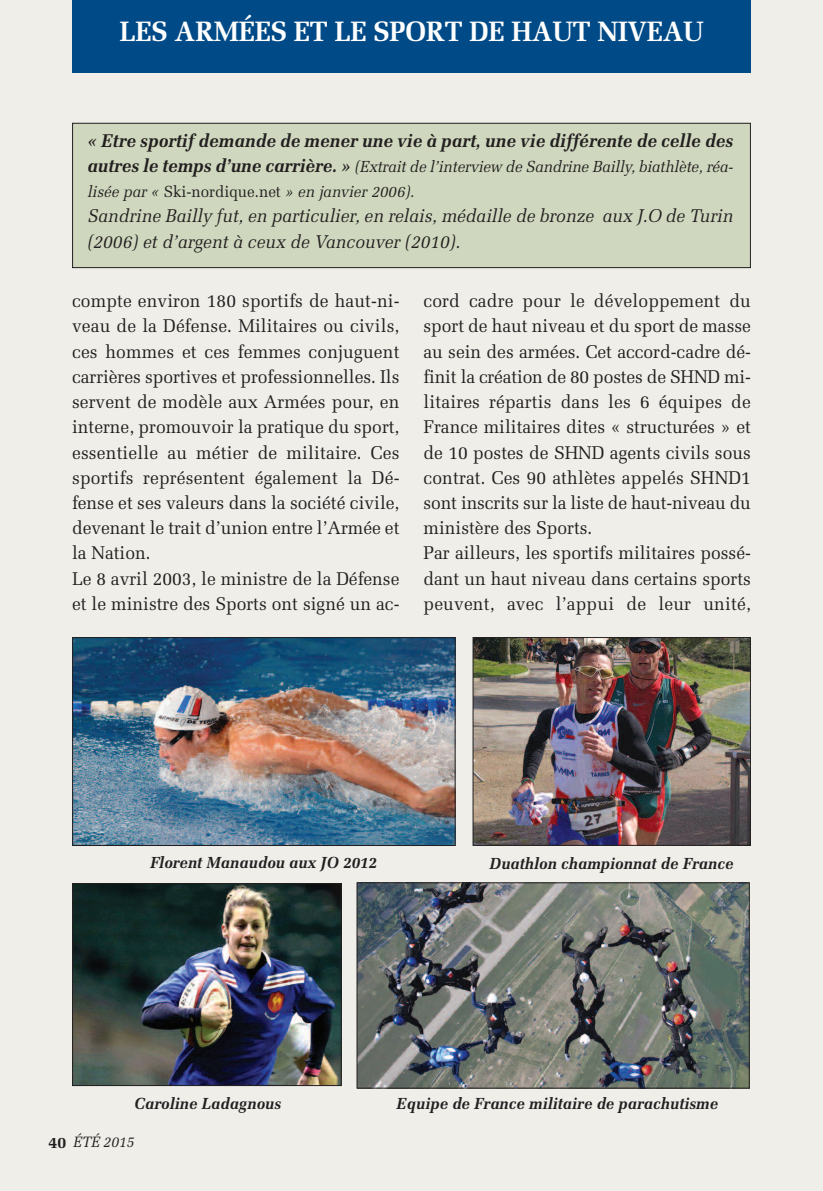
<style>
.page{position:relative;width:823px;height:1191px;background:#fff}
.page>*{position:absolute;margin:0;border:0;box-sizing:border-box;transform-origin:0 0}
.t1{font:700 28px "Melior";letter-spacing:-.01em;color:#fff;scale:.95 1}
.t2{font:18.4px/25.2px "Melior";color:#231f20;scale:.95 1}
.t3{font:italic 18.4px/25.2px "Melior";color:#231f20;scale:.95 1}
.t4{font:italic 700 18.4px "Melior";color:#231f20;scale:.95 1}
.t5{font:italic 16px/25.2px "Melior";letter-spacing:-.01em;color:#231f20;scale:.95 1}
.t6{font:italic 700 16px "Melior";color:#231f20;scale:.95 1}
.t7{font:italic 15px "Melior";letter-spacing:-.015em;color:#231f20;scale:.95 1}
.s1{font-weight:700;font-size:18.4px}
.s2{font-style:normal}
.s3{font-weight:700;font-style:normal;font-size:16px}
</style>
<div class="page">
<div style="left:0;top:0;width:822px;height:1191px;background:#efeee9"></div>
<div style="left:72px;top:0;width:678px;height:72px;background:#004b87"></div>
<div style="left:72px;top:123px;width:678px;height:145px;background:#cfd8be"></div>
<div style="left:72px;top:123px;width:678px;height:145px;border:1px solid #231f20"></div>
<img style="left:74px;top:639px;width:379px;height:205px">
<div style="left:72px;top:637px;width:383px;height:209px;border:1px solid #231f20"></div>
<img style="left:474px;top:639px;width:274px;height:205px">
<div style="left:472px;top:637px;width:278px;height:209px;border:1px solid #231f20"></div>
<img style="left:358px;top:884px;width:389px;height:202px">
<div style="left:356px;top:882px;width:393px;height:206px;border:1px solid #231f20"></div>
<img style="left:74px;top:885px;width:265px;height:199px">
<div style="left:72px;top:883px;width:269px;height:203px;border:1px solid #231f20"></div>
<h1 class="t1" style="left:119px;top:15px;width:616px">LES ARMÉES ET LE SPORT DE HAUT NIVEAU</h1>
<p class="t4" style="left:87px;top:130px;width:680px">« Etre sportif demande de mener une vie à part, une vie différente de celle des</p>
<p class="t5" style="left:87px;top:154px;width:680px"><span class="s1">autres le temps d’une carrière. »</span> (Extrait de l’interview de Sandrine Bailly, biathlète, réa&shy;lisée par « <span class="s2">Ski-nordique.net</span> » en janvier 2006).</p>
<p class="t3" style="left:87px;top:203px;width:680px">Sandrine Bailly fut, en particulier, en relais, médaille de bronze aux J.O de Turin (2006) et d’argent à ceux de Vancouver (2010).</p>
<p class="t2" style="left:72px;top:288px;width:346px">compte environ 180 sportifs de haut-ni&shy;veau de la Défense. Militaires ou civils, ces hommes et ces femmes conjuguent carrières sportives et professionnelles. Ils servent de modèle aux Armées pour, en interne, promouvoir la pratique du sport, essentielle au métier de militaire. Ces sportifs représentent également la Dé&shy;fense et ses valeurs dans la société civile, devenant le trait d’union entre l’Armée et la Nation.<br>Le 8 avril 2003, le ministre de la Défense et le ministre des Sports ont signé un ac-</p>
<p class="t2" style="left:423px;top:288px;width:346px">cord cadre pour le développement du sport de haut niveau et du sport de masse au sein des armées. Cet accord-cadre dé&shy;finit la création de 80 postes de SHND mi&shy;litaires répartis dans les 6 équipes de France militaires dites « structurées » et de 10 postes de SHND agents civils sous contrat. Ces 90 athlètes appelés SHND1 sont inscrits sur la liste de haut-niveau du ministère des Sports.<br>Par ailleurs, les sportifs militaires possé&shy;dant un haut niveau dans certains sports peuvent, avec l’appui de leur unité,</p>
<p class="t6" style="left:150px;top:853px;width:240px">Florent Manaudou aux JO 2012</p>
<p class="t6" style="left:489px;top:853px;width:258px">Duathlon championnat de France</p>
<p class="t6" style="left:134px;top:1094px;width:156px">Caroline Ladagnous</p>
<p class="t6" style="left:396px;top:1094px;width:340px">Equipe de France militaire de parachutisme</p>
<p class="t7" style="left:49px;top:1133px;width:92px"><span class="s3">40</span> ÉTÉ 2015</p>
</div>
